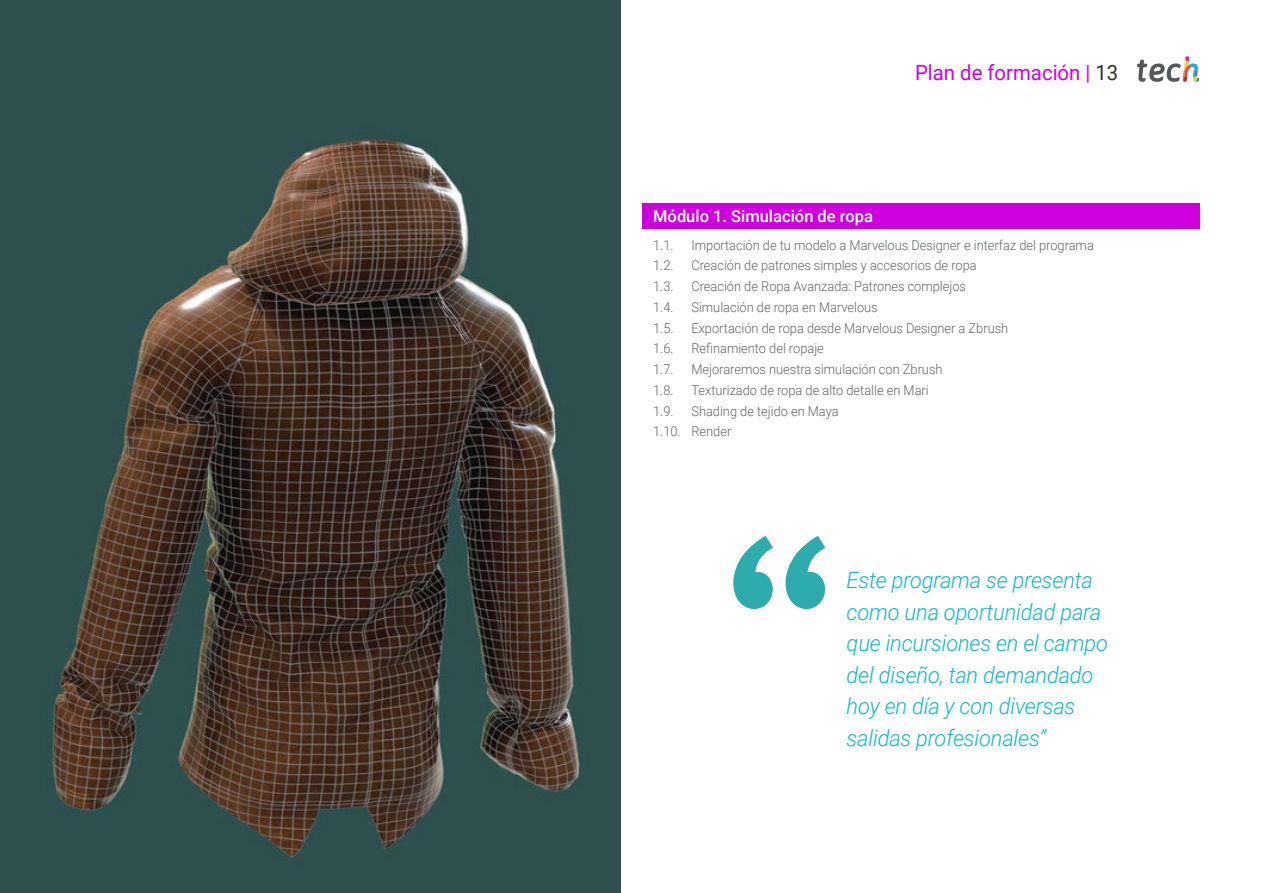
<style>
.page{position:relative;width:1263px;height:893px;background:#fff}
.page>*{position:absolute;margin:0;border:0;box-sizing:border-box;transform-origin:0 0}
.t1{font:italic 300 22.5px/31.5px "Roboto";letter-spacing:-.01em;color:#0fb6cf}
.t2{font:21px "Roboto";color:#ce00de}
.t3{font:500 16.5px "Roboto";color:#fff}
.t4{font:300 13.5px/20.7px "Roboto";color:#61646a;scale:.95 1}
.s1{color:#312e20}
</style>
<div class="page">
<img style="left:0;top:0;width:621px;height:893px">
<div style="left:642px;top:204px;width:557px;height:25px;background:#ce00de"></div>
<svg style="left:1137px;top:56px;width:62px;height:26px"></svg>
<svg style="left:733px;top:536px;width:92px;height:73px"></svg>
<h2 class="t2" style="left:915px;top:57px;width:205px">Plan de formación | <span class="s1">13</span></h2>
<p class="t3" style="left:653px;top:205px;width:221px">Módulo 1. Simulación de ropa</p>
<p class="t4" style="left:653px;top:234px;width:23px">1.1.</p>
<p class="t4" style="left:691px;top:234px;width:425px">Importación de tu modelo a Marvelous Designer e interfaz del programa</p>
<p class="t4" style="left:653px;top:255px;width:23px">1.2.</p>
<p class="t4" style="left:691px;top:255px;width:302px">Creación de patrones simples y accesorios de ropa</p>
<p class="t4" style="left:653px;top:275px;width:23px">1.3.</p>
<p class="t4" style="left:691px;top:275px;width:291px">Creación de Ropa Avanzada: Patrones complejos</p>
<p class="t4" style="left:653px;top:296px;width:23px">1.4.</p>
<p class="t4" style="left:691px;top:296px;width:198px">Simulación de ropa en Marvelous</p>
<p class="t4" style="left:653px;top:317px;width:23px">1.5.</p>
<p class="t4" style="left:691px;top:317px;width:335px">Exportación de ropa desde Marvelous Designer a Zbrush</p>
<p class="t4" style="left:653px;top:338px;width:23px">1.6.</p>
<p class="t4" style="left:691px;top:338px;width:141px">Refinamiento del ropaje</p>
<p class="t4" style="left:653px;top:358px;width:23px">1.7.</p>
<p class="t4" style="left:691px;top:358px;width:266px">Mejoraremos nuestra simulación con Zbrush</p>
<p class="t4" style="left:653px;top:379px;width:23px">1.8.</p>
<p class="t4" style="left:691px;top:379px;width:251px">Texturizado de ropa de alto detalle en Mari</p>
<p class="t4" style="left:653px;top:400px;width:23px">1.9.</p>
<p class="t4" style="left:653px;top:400px;width:197px;text-indent:38px">Shading de tejido en Maya<br>1.10. Render</p>
<h1 class="t1" style="left:847px;top:564px;width:263px">Este programa se presenta como una oportunidad para que incursiones en el campo del diseño, tan demandado hoy en día y con diversas salidas profesionales”</h1>
</div>
